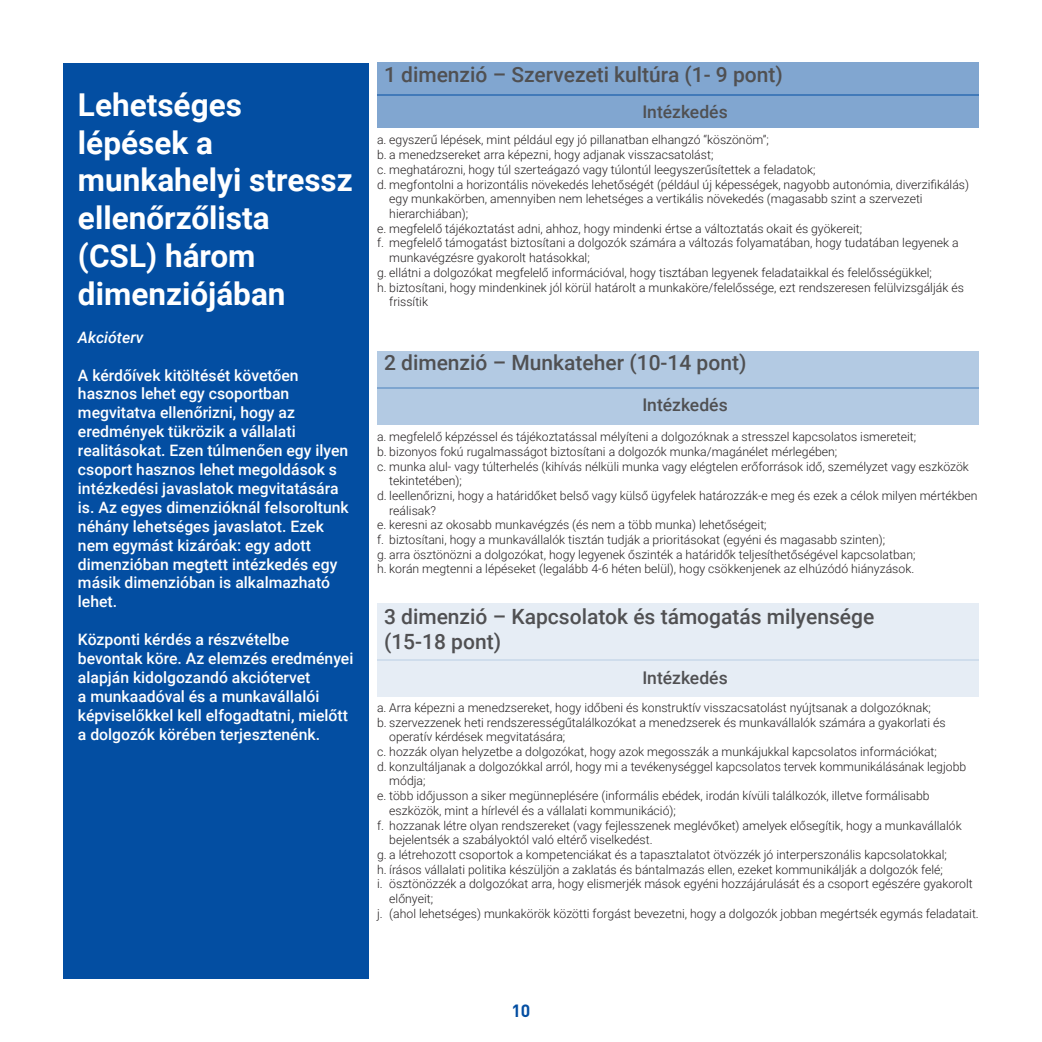
<style>
.page{position:relative;width:1042px;height:1042px;background:#fff}
.page>*{position:absolute;margin:0;border:0;box-sizing:border-box;transform-origin:0 0}
.t1{font:700 31.5px/37.8px "Roboto";color:#fff}
.t2{font:500 21px/25.2px "Roboto";color:#505052}
.t3{font:500 17.5px "Roboto";color:#505052}
.t4{font:700 17.5px "DIN Pro";color:#034ea2}
.t5{font:500 15.75px/18.9px "Roboto";color:#fff}
.t6{font:italic 500 15.75px "Roboto";color:#fff}
.t7{font:300 12.25px "Roboto";color:#231f20}
</style>
<div class="page">
<div style="left:63px;top:63px;width:305px;height:916px;background:#034ea2"></div>
<div style="left:377px;top:62px;width:602px;height:34px;background:#81a6d0"></div>
<div style="left:377px;top:94px;width:602px;height:34px;background:#81a6d0"></div>
<div style="left:377px;top:351px;width:602px;height:37px;background:#b3cae3"></div>
<div style="left:377px;top:603px;width:602px;height:57px;background:#e6edf5"></div>
<div style="left:377px;top:387px;width:602px;height:38px;background:#b3cae3"></div>
<div style="left:377px;top:659px;width:602px;height:38px;background:#e6edf5"></div>
<h1 class="t1" style="left:78px;top:85px;width:276px">Lehetséges lépések a munkahelyi stressz ellenőrzőlista (CSL) három dimenziójában</h1>
<p class="t6" style="left:78px;top:326px;width:67px">Akcióterv</p>
<p class="t5" style="left:78px;top:365px;width:272px">A kérdőívek kitöltését követően hasznos lehet egy csoportban megvitatva ellenőrizni, hogy az eredmények tükrözik a vállalati realitásokat. Ezen túlmenően egy ilyen csoport hasznos lehet megoldások s intézkedési javaslatok megvitatására is. Az egyes dimenzióknál felsoroltunk néhány lehetséges javaslatot. Ezek nem egymást kizáróak: egy adott dimenzióban megtett intézkedés egy másik dimenzióban is alkalmazható lehet.</p>
<p class="t5" style="left:78px;top:629px;width:277px">Központi kérdés a részvételbe bevontak köre. Az elemzés eredményei alapján kidolgozandó akciótervet<br>a munkaadóval és a munkavállalói képviselőkkel kell elfogadtatni, mielőtt a dolgozók körében terjesztenénk.</p>
<h2 class="t2" style="left:384px;top:61px;width:400px">1 dimenzió – Szervezeti kultúra (1- 9 pont)</h2>
<h3 class="t3" style="left:642px;top:99px;width:87px">Intézkedés</h3>
<p class="t7" style="left:377px;top:132px;width:393px">a. egyszerű lépések, mint például egy jó pillanatban elhangzó “köszönöm”;</p>
<p class="t7" style="left:377px;top:146px;width:338px">b. a menedzsereket arra képezni, hogy adjanak visszacsatolást;</p>
<p class="t7" style="left:377px;top:161px;width:440px">c. meghatározni, hogy túl szerteágazó vagy túlontúl leegyszerűsítettek a feladatok;</p>
<p class="t7" style="left:377px;top:176px;width:593px">d. megfontolni a horizontális növekedés lehetőségét (például új képességek, nagyobb autonómia, diverzifikálás)</p>
<p class="t7" style="left:389px;top:190px;width:535px">egy munkakörben, amennyiben nem lehetséges a vertikális növekedés (magasabb szint a szervezeti</p>
<p class="t7" style="left:389px;top:205px;width:81px">hierarchiában);</p>
<p class="t7" style="left:377px;top:220px;width:487px">e. megfelelő tájékoztatást adni, ahhoz, hogy mindenki értse a változtatás okait és gyökereit;</p>
<p class="t7" style="left:377px;top:234px;width:583px">f. megfelelő támogatást biztosítani a dolgozók számára a változás folyamatában, hogy tudatában legyenek a</p>
<p class="t7" style="left:389px;top:249px;width:202px">munkavégzésre gyakorolt hatásokkal;</p>
<p class="t7" style="left:377px;top:264px;width:556px">g. ellátni a dolgozókat megfelelő információval, hogy tisztában legyenek feladataikkal és felelősségükkel;</p>
<p class="t7" style="left:377px;top:279px;width:588px">h. biztosítani, hogy mindenkinek jól körül határolt a munkaköre/felelőssége, ezt rendszeresen felülvizsgálják és</p>
<p class="t7" style="left:389px;top:293px;width:40px">frissítik</p>
<h2 class="t2" style="left:384px;top:349px;width:364px">2 dimenzió – Munkateher (10-14 pont)</h2>
<h3 class="t3" style="left:642px;top:393px;width:87px">Intézkedés</h3>
<p class="t7" style="left:377px;top:428px;width:540px">a. megfelelő képzéssel és tájékoztatással mélyíteni a dolgozóknak a stresszel kapcsolatos ismereteit;</p>
<p class="t7" style="left:377px;top:443px;width:462px">b. bizonyos fokú rugalmasságot biztosítani a dolgozók munka/magánélet mérlegében;</p>
<p class="t7" style="left:377px;top:457px;width:593px">c. munka alul- vagy túlterhelés (kihívás nélküli munka vagy elégtelen erőforrások idő, személyzet vagy eszközök</p>
<p class="t7" style="left:389px;top:472px;width:74px">tekintetében);</p>
<p class="t7" style="left:377px;top:487px;width:602px">d. leellenőrizni, hogy a határidőket belső vagy külső ügyfelek határozzák-e meg és ezek a célok milyen mértékben</p>
<p class="t7" style="left:389px;top:502px;width:48px">reálisak?</p>
<p class="t7" style="left:377px;top:516px;width:391px">e. keresni az okosabb munkavégzés (és nem a több munka) lehetőségeit;</p>
<p class="t7" style="left:377px;top:531px;width:510px">f. biztosítani, hogy a munkavállalók tisztán tudják a prioritásokat (egyéni és magasabb szinten);</p>
<p class="t7" style="left:377px;top:546px;width:540px">g. arra ösztönözni a dolgozókat, hogy legyenek őszinték a határidők teljesíthetőségével kapcsolatban;</p>
<p class="t7" style="left:377px;top:560px;width:539px">h. korán megtenni a lépéseket (legalább 4-6 héten belül), hogy csökkenjenek az elhúzódó hiányzások.</p>
<h2 class="t2" style="left:384px;top:603px;width:492px">3 dimenzió – Kapcsolatok és támogatás milyensége (15-18 pont)</h2>
<h3 class="t3" style="left:642px;top:665px;width:87px">Intézkedés</h3>
<p class="t7" style="left:377px;top:699px;width:555px">a. Arra képezni a menedzsereket, hogy időbeni és konstruktív visszacsatolást nyújtsanak a dolgozóknak;</p>
<p class="t7" style="left:377px;top:713px;width:570px">b. szervezzenek heti rendszerességűtalálkozókat a menedzserek és munkavállalók számára a gyakorlati és</p>
<p class="t7" style="left:389px;top:728px;width:178px">operatív kérdések megvitatására;</p>
<p class="t7" style="left:377px;top:743px;width:561px">c. hozzák olyan helyzetbe a dolgozókat, hogy azok megosszák a munkájukkal kapcsolatos információkat;</p>
<p class="t7" style="left:377px;top:758px;width:591px">d. konzultáljanak a dolgozókkal arról, hogy mi a tevékenységgel kapcsolatos tervek kommunikálásának legjobb</p>
<p class="t7" style="left:389px;top:772px;width:38px">módja;</p>
<p class="t7" style="left:377px;top:787px;width:554px">e. több időjusson a siker megünneplésére (informális ebédek, irodán kívüli találkozók, illetve formálisabb</p>
<p class="t7" style="left:389px;top:802px;width:288px">eszközök, mint a hírlevél és a vállalati kommunikáció);</p>
<p class="t7" style="left:377px;top:816px;width:586px">f. hozzanak létre olyan rendszereket (vagy fejlesszenek meglévőket) amelyek elősegítik, hogy a munkavállalók</p>
<p class="t7" style="left:389px;top:831px;width:265px">bejelentsék a szabályoktól való eltérő viselkedést.</p>
<p class="t7" style="left:377px;top:846px;width:571px">g. a létrehozott csoportok a kompetenciákat és a tapasztalatot ötvözzék jó interperszonális kapcsolatokkal;</p>
<p class="t7" style="left:377px;top:860px;width:567px">h. írásos vállalati politika készüljön a zaklatás és bántalmazás ellen, ezeket kommunikálják a dolgozók felé;</p>
<p class="t7" style="left:377px;top:875px;width:597px">i. ösztönözzék a dolgozókat arra, hogy elismerjék mások egyéni hozzájárulását és a csoport egészére gyakorolt</p>
<p class="t7" style="left:389px;top:890px;width:45px">előnyeit;</p>
<p class="t7" style="left:377px;top:905px;width:603px">j. (ahol lehetséges) munkakörök közötti forgást bevezetni, hogy a dolgozók jobban megértsék egymás feladatait.</p>
<h3 class="t4" style="left:511px;top:999px;width:21px">10</h3>
</div>
